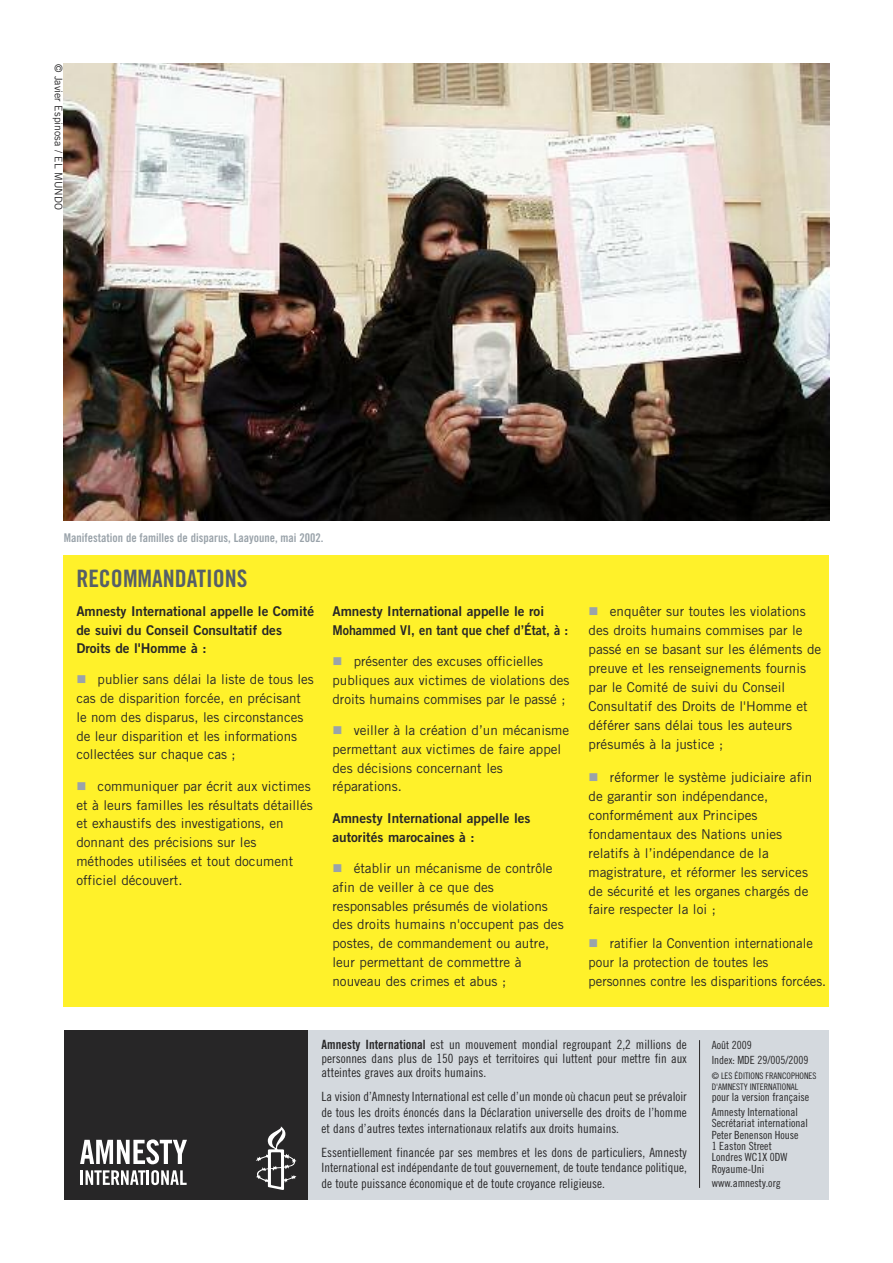
<style>
.page{position:relative;width:893px;height:1263px;background:#fff}
.page>*{position:absolute;margin:0;border:0;box-sizing:border-box;transform-origin:0 0}
.t1{font:24px "Amnesty Trade Gothic Bd Cn 20 OTF";color:#565f67}
.t2{font:13.5px/18.8px "Amnesty Trade Gothic";color:#272627}
.t3{font:13.5px/18.3px "Amnesty Trade Gothic Bd 2";color:#272627}
.t4{font:12.75px/15.6px "Amnesty Trade Gothic Cn 18";color:#272627;text-align:justify}
.t5{font:12px "Amnesty Trade Gothic Bd Cn 20 OTF";color:#9aa3aa}
.t6{font:11.25px/11.4px "Amnesty Trade Gothic Cn 18";color:#272627}
.t7{font:10.5px "Amnesty Trade Gothic";color:#272627}
.t8{font:9px/11.4px "Amnesty Trade Gothic Cn 18";color:#272627}
.s1{font-family:"Amnesty Trade Gothic Bd Cn 20"}
</style>
<div class="page">
<div style="left:64px;top:555px;width:765px;height:452px;background:#fff12a"></div>
<div style="left:226px;top:1030px;width:602px;height:169px;background:#d4d9de"></div>
<div style="left:64px;top:1030px;width:244px;height:169px;background:#272627"></div>
<svg style="left:81px;top:1170px;width:106px;height:15px"></svg>
<svg style="left:80px;top:1139px;width:107px;height:25px"></svg>
<svg style="left:256px;top:1126px;width:40px;height:64px"></svg>
<img style="left:64px;top:64px;width:765px;height:456px">
<hr style="left:699px;top:1040px;width:1px;height:148px;background:#272627">
<p class="t7" style="left:65px;top:64px;width:148px;rotate:90deg">© Javier Espinosa / EL MUNDO</p>
<p class="t5" style="left:64px;top:530px;width:261px">Manifestation de familles de disparus, Laayoune, mai 2002.</p>
<h1 class="t1" style="left:76px;top:564px;width:173px">RECOMMANDATIONS</h1>
<p class="t3" style="left:76px;top:602px;width:239px">Amnesty International appelle le Comité de suivi du Conseil Consultatif des<br>Droits de l'Homme à :</p>
<p class="t2" style="left:76px;top:670px;width:239px;text-indent:21px">publier sans délai la liste de tous les cas de disparition forcée, en précisant le nom des disparus, les circonstances de leur disparition et les informations collectées sur chaque cas ;</p>
<p class="t2" style="left:76px;top:776px;width:238px;text-indent:21px">communiquer par écrit aux victimes et à leurs familles les résultats détaillés et exhaustifs des investigations, en donnant des précisions sur les méthodes utilisées et tout document officiel découvert.</p>
<p class="t3" style="left:332px;top:601px;width:237px;line-height:18.8px">Amnesty International appelle le roi<br>Mohammed VI, en tant que chef d’État, à :</p>
<p class="t2" style="left:332px;top:652px;width:239px;text-align:center">présenter des excuses officielles publiques aux victimes de violations des droits humains commises par le passé ;</p>
<p class="t2" style="left:332px;top:721px;width:238px;text-indent:21px">veiller à la création d’un mécanisme permettant aux victimes de faire appel des décisions concernant les réparations.</p>
<p class="t3" style="left:332px;top:808px;width:200px;line-height:18.8px">Amnesty International appelle les autorités marocaines à :</p>
<p class="t2" style="left:332px;top:859px;width:233px;text-indent:21px">établir un mécanisme de contrôle afin de veiller à ce que des responsables présumés de violations des droits humains n'occupent pas des postes, de commandement ou autre, leur permettant de commettre à nouveau des crimes et abus ;</p>
<p class="t2" style="left:589px;top:602px;width:234px;text-indent:21px">enquêter sur toutes les violations des droits humains commises par le passé en se basant sur les éléments de preuve et les renseignements fournis par le Comité de suivi du Conseil Consultatif des Droits de l'Homme et déférer sans délai tous les auteurs présumés à la justice ;</p>
<p class="t2" style="left:589px;top:768px;width:225px;text-indent:21px">réformer le système judiciaire afin de garantir son indépendance, conformément aux Principes fondamentaux des Nations unies relatifs à l’indépendance de la magistrature, et réformer les services de sécurité et les organes chargés de faire respecter la loi ;</p>
<p class="t2" style="left:589px;top:933px;width:239px;text-indent:21px">ratifier la Convention internationale pour la protection de toutes les personnes contre les disparitions forcées.</p>
<p class="t4" style="left:322px;top:1037px;width:367px;line-height:14.1px"><span class="s1">Amnesty International</span> est un mouvement mondial regroupant 2,2 millions de personnes dans plus de 150 pays et territoires qui luttent pour mettre fin aux atteintes graves aux droits humains.</p>
<p class="t4" style="left:322px;top:1089px;width:367px">La vision d’Amnesty International est celle d’un monde où chacun peut se prévaloir de tous les droits énoncés dans la Déclaration universelle des droits de l’homme et dans d’autres textes internationaux relatifs aux droits humains.</p>
<p class="t4" style="left:322px;top:1144px;width:367px">Essentiellement financée par ses membres et les dons de particuliers, Amnesty International est indépendante de tout gouvernement, de toute tendance politique, de toute puissance économique et de toute croyance religieuse.</p>
<p class="t6" style="left:712px;top:1036px;width:98px;line-height:15.8px">Août 2009<br>Index: MDE 29/005/2009</p>
<p class="t8" style="left:712px;top:1069px;width:106px">© LES ÉDITIONS FRANCOPHONES<br>D'AMNESTY INTERNATIONAL</p>
<p class="t6" style="left:712px;top:1090px;width:99px;line-height:14.4px">pour la version française<br>Amnesty International</p>
<p class="t6" style="left:712px;top:1117px;width:98px">Secrétariat international<br>Peter Benenson House<br>1 Easton Street<br>Londres WC1X 0DW<br>Royaume-Uni</p>
<p class="t6" style="left:712px;top:1177px;width:70px">www.amnesty.org</p>
</div>
